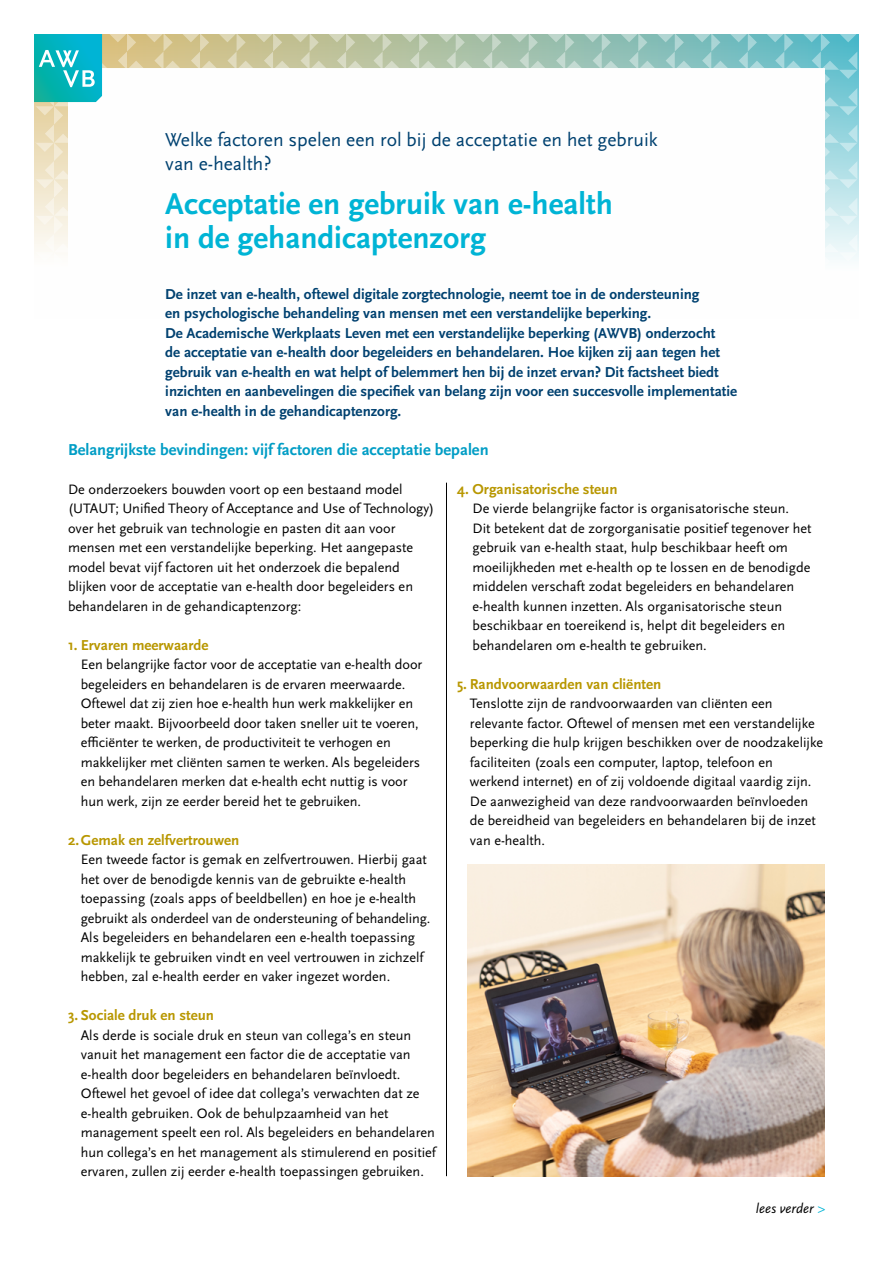
<style>
.page{position:relative;width:893px;height:1263px;background:#fff}
.page>*{position:absolute;margin:0;border:0;box-sizing:border-box;transform-origin:0 0}
.t1{font:700 31.5px/34.5px "Scala Sans Pro";color:#00b4d5}
.t2{font:19.5px/24px "Scala Sans Pro";color:#004170}
.t3{font:700 16.5px "Scala Sans Pro";color:#009dc5}
.t4{font:700 15px/19.5px "Scala Sans Pro";color:#004170}
.t5{font:700 15px "Scala Sans Pro";color:#b89700}
.t6{font:14.25px/19.5px "Scala Sans Pro";color:#000}
.t7{font:italic 14.25px "Scala Sans Pro";color:#000}
.s1{color:#00b4d5}
</style>
<div class="page">
<img style="left:468px;top:864px;width:357px;height:312px">
<hr style="left:446px;top:483px;width:1px;height:693px;background:#000">
<svg style="left:34px;top:34px;width:823px;height:227px"></svg>
<h2 class="t2" style="left:165px;top:128px;width:494px">Welke factoren spelen een rol bij de acceptatie en het gebruik van e-health?</h2>
<h1 class="t1" style="left:165px;top:187px;width:449px">Acceptatie en gebruik van e-health in de gehandicaptenzorg</h1>
<p class="t4" style="left:165px;top:284px;width:573px">De inzet van e-health, oftewel digitale zorgtechnologie, neemt toe in de ondersteuning<br>en psychologische behandeling van mensen met een verstandelijke beperking.<br>De Academische Werkplaats Leven met een verstandelijke beperking (AWVB) onderzocht<br>de acceptatie van e-health door begeleiders en behandelaren. Hoe kijken zij aan tegen het gebruik van e-health en wat helpt of belemmert hen bij de inzet ervan? Dit factsheet biedt inzichten en aanbevelingen die specifiek van belang zijn voor een succesvolle implementatie van e-health in de gehandicaptenzorg.</p>
<p class="t3" style="left:68px;top:440px;width:422px">Belangrijkste bevindingen: vijf factoren die acceptatie bepalen</p>
<p class="t6" style="left:68px;top:479px;width:368px">De onderzoekers bouwden voort op een bestaand model (UTAUT; Unified Theory of Acceptance and Use of Technology) over het gebruik van technologie en pasten dit aan voor mensen met een verstandelijke beperking. Het aangepaste model bevat vijf factoren uit het onderzoek die bepalend blijken voor de acceptatie van e-health door begeleiders en behandelaren in de gehandicaptenzorg:</p>
<p class="t5" style="left:68px;top:636px;width:142px">1. Ervaren meerwaarde</p>
<p class="t6" style="left:81px;top:655px;width:343px">Een belangrijke factor voor de acceptatie van e-health door begeleiders en behandelaren is de ervaren meerwaarde.<br>Oftewel dat zij zien hoe e-health hun werk makkelijker en beter maakt. Bijvoorbeeld door taken sneller uit te voeren, efficiënter te werken, de productiviteit te verhogen en makkelijker met cliënten samen te werken. Als begeleiders en behandelaren merken dat e-health echt nuttig is voor hun werk, zijn ze eerder bereid het te gebruiken.</p>
<p class="t5" style="left:68px;top:831px;width:173px">2.Gemak en zelfvertrouwen</p>
<p class="t6" style="left:81px;top:850px;width:351px">Een tweede factor is gemak en zelfvertrouwen. Hierbij gaat het over de benodigde kennis van de gebruikte e-health toepassing (zoals apps of beeldbellen) en hoe je e-health gebruikt als onderdeel van de ondersteuning of behandeling.<br>Als begeleiders en behandelaren een e-health toepassing makkelijk te gebruiken vindt en veel vertrouwen in zichzelf hebben, zal e-health eerder en vaker ingezet worden.</p>
<p class="t5" style="left:68px;top:1007px;width:148px">3. Sociale druk en steun</p>
<p class="t6" style="left:81px;top:1025px;width:356px">Als derde is sociale druk en steun van collega’s en steun vanuit het management een factor die de acceptatie van e-health door begeleiders en behandelaren beïnvloedt.<br>Oftewel het gevoel of idee dat collega’s verwachten dat ze e-health gebruiken. Ook de behulpzaamheid van het management speelt een rol. Als begeleiders en behandelaren hun collega’s en het management als stimulerend en positief ervaren, zullen zij eerder e-health toepassingen gebruiken.</p>
<p class="t5" style="left:457px;top:480px;width:162px">4. Organisatorische steun</p>
<p class="t6" style="left:472px;top:499px;width:341px">De vierde belangrijke factor is organisatorische steun.<br>Dit betekent dat de zorgorganisatie positief tegenover het gebruik van e-health staat, hulp beschikbaar heeft om moeilijkheden met e-health op te lossen en de benodigde middelen verschaft zodat begeleiders en behandelaren e-health kunnen inzetten. Als organisatorische steun beschikbaar en toereikend is, helpt dit begeleiders en behandelaren om e-health te gebruiken.</p>
<p class="t5" style="left:457px;top:675px;width:206px">5. Randvoorwaarden van cliënten</p>
<p class="t6" style="left:470px;top:694px;width:355px">Tenslotte zijn de randvoorwaarden van cliënten een relevante factor. Oftewel of mensen met een verstandelijke beperking die hulp krijgen beschikken over de noodzakelijke faciliteiten (zoals een computer, laptop, telefoon en werkend internet) en of zij voldoende digitaal vaardig zijn.<br>De aanwezigheid van deze randvoorwaarden beïnvloeden de bereidheid van begeleiders en behandelaren bij de inzet van e-health.</p>
<p class="t7" style="left:756px;top:1200px;width:70px">lees verder <span class="s1">&gt;</span></p>
</div>
